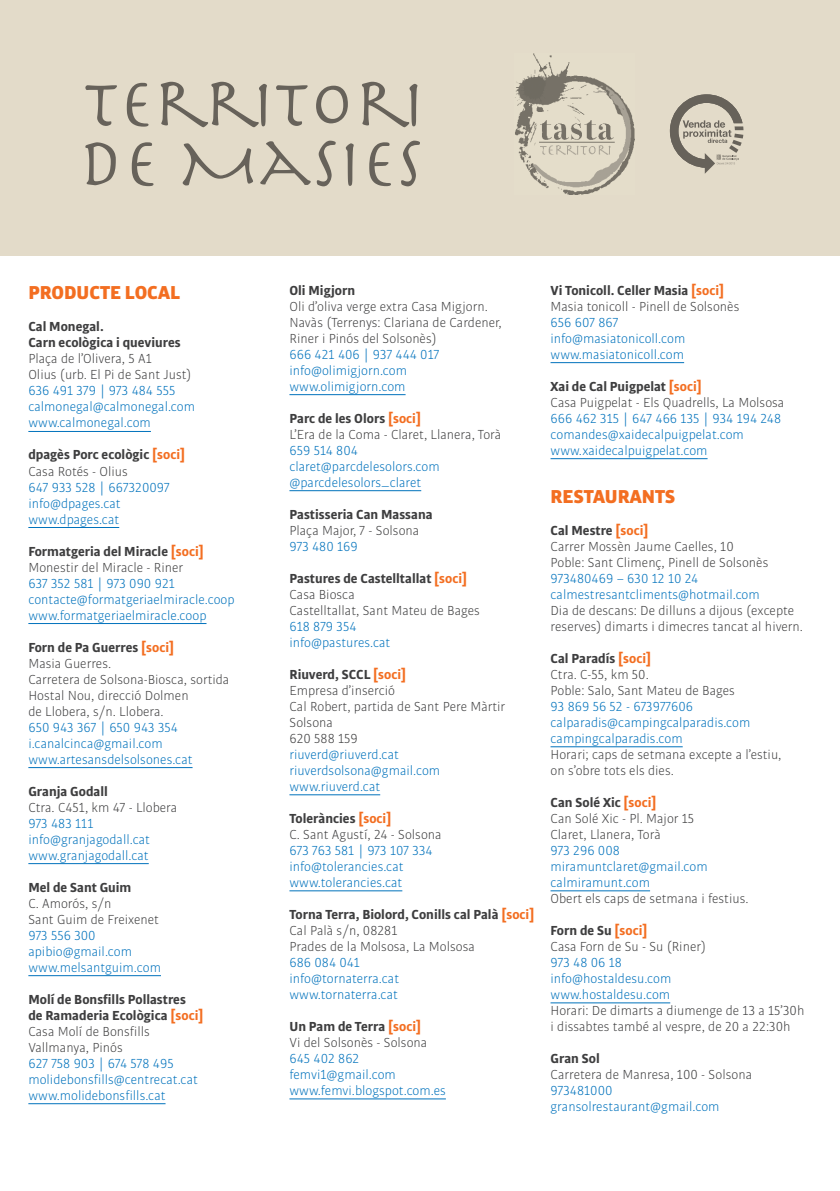
<style>
.page{position:relative;width:840px;height:1191px;background:#fff}
.page>*{position:absolute;margin:0;border:0;box-sizing:border-box;transform-origin:0 0}
.t1{font:900 20px "Bulo";color:#f36e21}
.t2{font:300 14px/16px "Bulo";color:#3e3e3f}
.t3{font:300 14px/16px "Bulo";color:#0072bc}
.t4{font:700 14px/16px "Bulo";color:#3e3e3f}
.s1{color:#f36e21}
.s2{font-weight:300}
.s3{font-weight:700}
.s4{font-weight:700;color:#f36e21}
</style>
<div class="page">
<hr style="left:28px;top:431px;width:123px;height:1px;background:#0072bc">
<hr style="left:28px;top:527px;width:91px;height:1px;background:#0072bc">
<hr style="left:28px;top:623px;width:178px;height:1px;background:#0072bc">
<hr style="left:28px;top:767px;width:164px;height:1px;background:#0072bc">
<hr style="left:28px;top:863px;width:121px;height:1px;background:#0072bc">
<hr style="left:28px;top:975px;width:133px;height:1px;background:#0072bc">
<hr style="left:28px;top:1103px;width:137px;height:1px;background:#0072bc">
<hr style="left:289px;top:394px;width:116px;height:1px;background:#0072bc">
<hr style="left:289px;top:490px;width:132px;height:1px;background:#0072bc">
<hr style="left:289px;top:794px;width:91px;height:1px;background:#0072bc">
<hr style="left:289px;top:890px;width:113px;height:1px;background:#0072bc">
<hr style="left:289px;top:1098px;width:156px;height:1px;background:#0072bc">
<hr style="left:550px;top:362px;width:133px;height:1px;background:#0072bc">
<hr style="left:550px;top:458px;width:157px;height:1px;background:#0072bc">
<hr style="left:550px;top:746px;width:132px;height:1px;background:#0072bc">
<hr style="left:550px;top:890px;width:99px;height:1px;background:#0072bc">
<hr style="left:550px;top:1002px;width:120px;height:1px;background:#0072bc">
<div style="left:0;top:0;width:839px;height:255px;background:#e3dbc9"></div>
<svg style="left:369px;top:142px;width:22px;height:44px"></svg>
<svg style="left:316px;top:141px;width:19px;height:45px"></svg>
<svg style="left:85px;top:142px;width:31px;height:43px"></svg>
<svg style="left:85px;top:85px;width:32px;height:41px"></svg>
<svg style="left:127px;top:83px;width:21px;height:44px"></svg>
<svg style="left:132px;top:142px;width:21px;height:44px"></svg>
<svg style="left:182px;top:143px;width:71px;height:42px"></svg>
<svg style="left:161px;top:82px;width:106px;height:45px"></svg>
<svg style="left:276px;top:85px;width:31px;height:41px"></svg>
<svg style="left:260px;top:141px;width:50px;height:44px"></svg>
<svg style="left:316px;top:86px;width:32px;height:37px"></svg>
<svg style="left:345px;top:143px;width:8px;height:43px"></svg>
<svg style="left:362px;top:82px;width:55px;height:45px"></svg>
<svg style="left:401px;top:141px;width:19px;height:45px"></svg>
<img style="left:515px;top:53px;width:119px;height:142px">
<svg style="left:669px;top:94px;width:74px;height:80px"></svg>
<h1 class="t1" style="left:28px;top:279px;width:153px">PRODUCTE LOCAL</h1>
<p class="t4" style="left:28px;top:318px;width:154px">Cal Monegal.<br>Carn ecològica i queviures</p>
<p class="t2" style="left:28px;top:351px;width:165px">Plaça de l’Olivera, 5 A1<br>Olius (urb. El Pi de Sant Just)</p>
<p class="t3" style="left:28px;top:383px;width:168px">636 491 379 | 973 484 555 calmonegal@calmonegal.com www.calmonegal.com</p>
<p class="t4" style="left:28px;top:446px;width:158px">dpagès Porc ecològic <span class="s1">[soci]<br></span><span class="s2">Casa Rotés - Olius</span></p>
<p class="t3" style="left:28px;top:479px;width:143px">647 933 528 | 667320097 info@dpages.cat www.dpages.cat</p>
<p class="t2" style="left:28px;top:543px;width:177px"><span class="s3">Formatgeria del Miracle</span> <span class="s4">[soci]<br></span>Monestir del Miracle - Riner</p>
<p class="t3" style="left:28px;top:575px;width:208px">637 352 581 | 973 090 921 contacte@formatgeriaelmiracle.coop www.formatgeriaelmiracle.coop</p>
<p class="t2" style="left:28px;top:639px;width:202px"><span class="s3">Forn de Pa Guerres</span> <span class="s4">[soci]<br></span>Masia Guerres.<br>Carretera de Solsona-Biosca, sortida<br>Hostal Nou, direcció Dolmen<br>de Llobera, s/n. Llobera.</p>
<p class="t3" style="left:28px;top:719px;width:166px">650 943 367 | 650 943 354 i.canalcinca@gmail.com www.artesansdelsolsones.cat</p>
<p class="t4" style="left:28px;top:782px;width:81px">Granja Godall</p>
<p class="t2" style="left:28px;top:799px;width:150px">Ctra. C451, km 47 - Llobera</p>
<p class="t3" style="left:28px;top:815px;width:123px">973 483 111 info@granjagodall.cat www.granjagodall.cat</p>
<p class="t4" style="left:28px;top:878px;width:104px">Mel de Sant Guim</p>
<p class="t2" style="left:28px;top:895px;width:132px">C. Amorós, s/n<br>Sant Guim de Freixenet</p>
<p class="t3" style="left:28px;top:927px;width:134px">973 556 300 apibio@gmail.com www.melsantguim.com</p>
<p class="t4" style="left:28px;top:990px;width:176px">Molí de Bonsfills Pollastres de Ramaderia Ecològica <span class="s1">[soci]<br></span><span class="s2">Casa Molí de Bonsfills<br>Vallmanya, Pinós</span></p>
<p class="t3" style="left:28px;top:1055px;width:171px">627 758 903 | 674 578 495 molidebonsfills@centrecat.cat www.molidebonsfills.cat</p>
<p class="t4" style="left:289px;top:282px;width:67px">Oli Migjorn</p>
<p class="t2" style="left:289px;top:298px;width:214px">Oli d’oliva verge extra Casa Migjorn.<br>Navàs (Terrenys: Clariana de Cardener,<br>Riner i Pinós del Solsonès)</p>
<p class="t3" style="left:289px;top:346px;width:151px">666 421 406 | 937 444 017 info@olimigjorn.com www.olimigjorn.com</p>
<p class="t2" style="left:289px;top:410px;width:213px"><span class="s3">Parc de les Olors</span> <span class="s4">[soci]<br></span>L’Era de la Coma - Claret, Llanera, Torà</p>
<p class="t3" style="left:289px;top:442px;width:152px">659 514 804 claret@parcdelesolors.com @parcdelesolors_claret</p>
<p class="t4" style="left:289px;top:506px;width:145px">Pastisseria Can Massana</p>
<p class="t2" style="left:289px;top:522px;width:131px">Plaça Major, 7 - Solsona</p>
<p class="t3" style="left:289px;top:538px;width:70px">973 480 169</p>
<p class="t2" style="left:289px;top:570px;width:192px"><span class="s3">Pastures de Castelltallat</span> <span class="s4">[soci]<br></span>Casa Biosca<br>Castelltallat, Sant Mateu de Bages</p>
<p class="t3" style="left:289px;top:618px;width:102px">618 879 354 info@pastures.cat</p>
<p class="t2" style="left:289px;top:666px;width:217px"><span class="s3">Riuverd, SCCL</span> <span class="s4">[soci]<br></span>Empresa d’inserció<br>Cal Robert, partida de Sant Pere Màrtir<br>Solsona<br>620 588 159</p>
<p class="t3" style="left:289px;top:746px;width:152px">riuverd@riuverd.cat riuverdsolsona@gmail.com www.riuverd.cat</p>
<p class="t2" style="left:289px;top:810px;width:154px"><span class="s3">Toleràncies</span> <span class="s4">[soci]<br></span>C. Sant Agustí, 24 - Solsona</p>
<p class="t3" style="left:289px;top:842px;width:145px">673 763 581 | 973 107 334 info@tolerancies.cat www.tolerancies.cat</p>
<p class="t2" style="left:289px;top:906px;width:246px"><span class="s3">Torna Terra, Biolord, Conills cal Palà</span> <span class="s4">[soci]<br></span>Cal Palà s/n, 08281<br>Prades de la Molsosa, La Molsosa</p>
<p class="t3" style="left:289px;top:954px;width:111px">686 084 041 info@tornaterra.cat www.tornaterra.cat</p>
<p class="t2" style="left:289px;top:1018px;width:139px"><span class="s3">Un Pam de Terra</span> <span class="s4">[soci]<br></span>Vi del Solsonès - Solsona</p>
<p class="t3" style="left:289px;top:1050px;width:158px">645 402 862 femvi1@gmail.com www.femvi.blogspot.com.es</p>
<p class="t2" style="left:550px;top:282px;width:190px"><span class="s3">Vi Tonicoll. Celler Masia</span> <span class="s4">[soci]<br></span>Masia tonicoll - Pinell de Solsonès</p>
<p class="t3" style="left:550px;top:314px;width:136px">656 607 867 info@masiatonicoll.com www.masiatonicoll.com</p>
<p class="t2" style="left:550px;top:378px;width:235px"><span class="s3">Xai de Cal Puigpelat</span> <span class="s4">[soci]<br></span>Casa Puigpelat - Els Quadrells, La Molsosa</p>
<p class="t3" style="left:550px;top:410px;width:232px">666 462 315 | 647 466 135 | 934 194 248 comandes@xaidecalpuigpelat.com www.xaidecalpuigpelat.com</p>
<h1 class="t1" style="left:550px;top:483px;width:126px">RESTAURANTS</h1>
<p class="t2" style="left:550px;top:522px;width:219px"><span class="s3">Cal Mestre</span> <span class="s4">[soci]<br></span>Carrer Mossèn Jaume Caelles, 10<br>Poble: Sant Climenç, Pinell de Solsonès</p>
<p class="t3" style="left:550px;top:570px;width:211px">973480469 – 630 12 10 24 calmestresantcliments@hotmail.com</p>
<p class="t2" style="left:550px;top:602px;width:254px">Dia de descans: De dilluns a dijous (excepte reserves) dimarts i dimecres tancat al hivern.</p>
<p class="t2" style="left:550px;top:650px;width:186px"><span class="s3">Cal Paradís</span> <span class="s4">[soci]<br></span>Ctra. C-55, km 50.<br>Poble: Salo, Sant Mateu de Bages</p>
<p class="t3" style="left:550px;top:698px;width:201px">93 869 56 52 - 673977606 calparadis@campingcalparadis.com campingcalparadis.com</p>
<p class="t2" style="left:550px;top:746px;width:232px">Horari; caps de setmana excepte a l’estiu, on s’obre tots els dies.</p>
<p class="t2" style="left:550px;top:794px;width:145px"><span class="s3">Can Solé Xic</span> <span class="s4">[soci]<br></span>Can Solé Xic - Pl. Major 15<br>Claret, Llanera, Torà</p>
<p class="t3" style="left:550px;top:842px;width:159px">973 296 008 miramuntclaret@gmail.com calmiramunt.com</p>
<p class="t2" style="left:550px;top:890px;width:199px">Obert els caps de setmana i festius.</p>
<p class="t2" style="left:550px;top:922px;width:157px"><span class="s3">Forn de Su</span> <span class="s4">[soci]<br></span>Casa Forn de Su - Su (Riner)</p>
<p class="t3" style="left:550px;top:954px;width:122px">973 48 06 18 info@hostaldesu.com www.hostaldesu.com</p>
<p class="t2" style="left:550px;top:1002px;width:255px">Horari: De dimarts a diumenge de 13 a 15’30h i dissabtes també al vespre, de 20 a 22:30h</p>
<p class="t4" style="left:550px;top:1050px;width:51px">Gran Sol</p>
<p class="t2" style="left:550px;top:1066px;width:203px">Carretera de Manresa, 100 - Solsona</p>
<p class="t3" style="left:550px;top:1082px;width:170px">973481000 gransolrestaurant@gmail.com</p>
</div>
